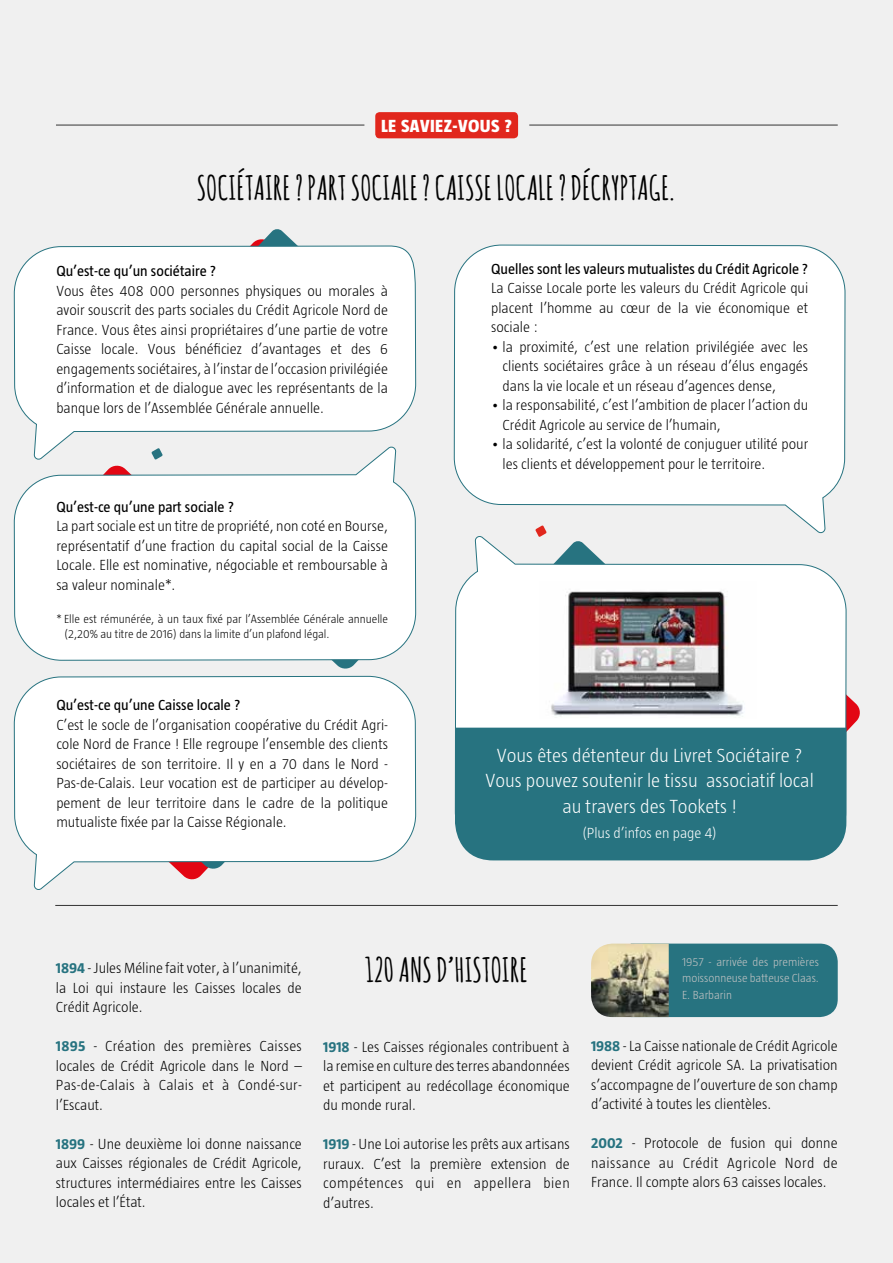
<style>
.page{position:relative;width:893px;height:1263px;background:#f0f0f0}
.page>*{position:absolute;margin:0;border:0;box-sizing:border-box;transform-origin:0 0}
.t1{font:700 33px "Amatic SC";color:#000}
.t2{font:300 19.5px/25.5px "Taz";color:#fff;text-align:center}
.t3{font:800 18px "Taz";letter-spacing:.025em;color:#fff}
.t4{font:300 15px/19.5px "Taz";color:#000;text-align:justify}
.t5{font:15px "Taz";color:#000}
.t6{font:300 15px "Taz";color:#fff}
.t7{font:300 12px/15px "Taz";color:#000}
.t8{font:300 12px/16.5px "Taz";color:#c4c4c4;text-align:justify}
.s1{font-weight:700;color:#277380}
</style>
<div class="page">
<svg style="left:846px;top:658px;width:14px;height:112px"></svg>
<svg style="left:333px;top:661px;width:25px;height:8px"></svg>
<svg style="left:251px;top:229px;width:46px;height:16px"></svg>
<div style="left:375px;top:112px;width:143px;height:26px;background:#e1271d;border-radius:4px"></div>
<hr style="left:56px;top:125px;width:308px;height:1px;background:#333">
<hr style="left:529px;top:125px;width:309px;height:1px;background:#333">
<hr style="left:55px;top:905px;width:783px;height:1px;background:#333">
<svg style="left:14px;top:245px;width:402px;height:201px;fill:#fff"></svg>
<svg style="left:454px;top:244px;width:391px;height:289px;fill:#fff"></svg>
<svg style="left:14px;top:675px;width:402px;height:215px;fill:#fff"></svg>
<svg style="left:14px;top:446px;width:402px;height:215px;fill:#fff"></svg>
<svg style="left:455px;top:536px;width:391px;height:192px;fill:#fff"></svg>
<div style="left:455px;top:728px;width:391px;height:132px;background:#277380"></div>
<img style="left:539px;top:582px;width:217px;height:136px">
<div style="left:669px;top:943px;width:169px;height:74px;background:#277380"></div>
<img style="left:591px;top:943px;width:78px;height:74px">
<p class="t3" style="left:381px;top:116px;width:132px">LE SAVIEZ-VOUS ?</p>
<h1 class="t1" style="left:197px;top:164px;width:480px">SOCIÉTAIRE ? PART SOCIALE ? CAISSE LOCALE ? DÉCRYPTAGE.</h1>
<p class="t5" style="left:56px;top:263px;width:161px">Qu’est-ce qu’un sociétaire ?</p>
<p class="t4" style="left:56px;top:281px;width:333px">Vous êtes 408 000 personnes physiques ou morales à avoir souscrit des parts sociales du Crédit Agricole Nord de France. Vous êtes ainsi propriétaires d’une partie de votre Caisse locale. Vous bénéficiez d’avantages et des 6 engagements sociétaires, à l’instar de l’occasion privilégiée d’information et de dialogue avec les représentants de la banque lors de l’Assemblée Générale annuelle.</p>
<p class="t5" style="left:56px;top:498px;width:179px">Qu’est-ce qu’une part sociale ?</p>
<p class="t4" style="left:56px;top:516px;width:333px">La part sociale est un titre de propriété, non coté en Bourse, représentatif d’une fraction du capital social de la Caisse Locale. Elle est nominative, négociable et remboursable à sa valeur nominale*.</p>
<p class="t7" style="left:64px;top:611px;width:325px;text-indent:-8px">* Elle est rémunérée, à un taux fixé par l’Assemblée Générale annuelle (2,20% au titre de 2016) dans la limite d’un plafond légal.</p>
<p class="t5" style="left:56px;top:696px;width:186px">Qu’est-ce qu’une Caisse locale ?</p>
<p class="t4" style="left:56px;top:714px;width:333px">C’est le socle de l’organisation coopérative du Crédit Agri&shy;cole Nord de France ! Elle regroupe l’ensemble des clients sociétaires de son territoire. Il y en a 70 dans le Nord - Pas-de-Calais. Leur vocation est de participer au dévelop&shy;pement de leur territoire dans le cadre de la politique mutualiste fixée par la Caisse Régionale.</p>
<p class="t5" style="left:491px;top:260px;width:319px">Quelles sont les valeurs mutualistes du Crédit Agricole ?</p>
<p class="t4" style="left:491px;top:278px;width:319px">La Caisse Locale porte les valeurs du Crédit Agricole qui placent l’homme au cœur de la vie économique et sociale :</p>
<p class="t4" style="left:503px;top:337px;width:307px;text-indent:-11px">• la proximité, c’est une relation privilégiée avec les clients sociétaires grâce à un réseau d’élus engagés dans la vie locale et un réseau d’agences dense,</p>
<p class="t4" style="left:503px;top:395px;width:307px;text-indent:-11px">• la responsabilité, c’est l’ambition de placer l’action du<br>Crédit Agricole au service de l’humain,</p>
<p class="t4" style="left:503px;top:434px;width:307px;text-indent:-11px">• la solidarité, c’est la volonté de conjuguer utilité pour les clients et développement pour le territoire.</p>
<h2 class="t2" style="left:485px;top:742px;width:330px">Vous êtes détenteur du Livret Sociétaire ?<br>Vous pouvez soutenir le tissu associatif local au travers des Tookets !</h2>
<p class="t6" style="left:582px;top:825px;width:136px">(Plus d’infos en page 4)</p>
<p class="t4" style="left:56px;top:958px;width:247px"><span class="s1">1894</span> - Jules Méline fait voter, à l’unanimité, la Loi qui instaure les Caisses locales de Crédit Agricole.</p>
<p class="t4" style="left:56px;top:1036px;width:247px"><span class="s1">1895</span> - Création des premières Caisses locales de Crédit Agricole dans le Nord – Pas-de-Calais à Calais et à Condé-sur&shy;l’Escaut.</p>
<p class="t4" style="left:56px;top:1133px;width:247px"><span class="s1">1899</span> - Une deuxième loi donne naissance aux Caisses régionales de Crédit Agricole, structures intermédiaires entre les Caisses locales et l’État.</p>
<h1 class="t1" style="left:365px;top:946px;width:164px">120 ANS D’HISTOIRE</h1>
<p class="t4" style="left:323px;top:1037px;width:248px"><span class="s1">1918</span> - Les Caisses régionales contribuent à la remise en culture des terres abandonnées et participent au redécollage économique du monde rural.</p>
<p class="t4" style="left:323px;top:1134px;width:248px"><span class="s1">1919</span> - Une Loi autorise les prêts aux artisans ruraux. C’est la première extension de compétences qui en appellera bien d’autres.</p>
<p class="t8" style="left:682px;top:953px;width:138px">1957 - arrivée des premières moissonneuse batteuse Claas.<br>E. Barbarin</p>
<p class="t4" style="left:591px;top:1036px;width:248px"><span class="s1">1988</span> - La Caisse nationale de Crédit Agricole devient Crédit agricole SA. La privatisation s’accompagne de l’ouverture de son champ d’activité à toutes les clientèles.</p>
<p class="t4" style="left:591px;top:1133px;width:248px"><span class="s1">2002</span> - Protocole de fusion qui donne naissance au Crédit Agricole Nord de France. Il compte alors 63 caisses locales.</p>
</div>
